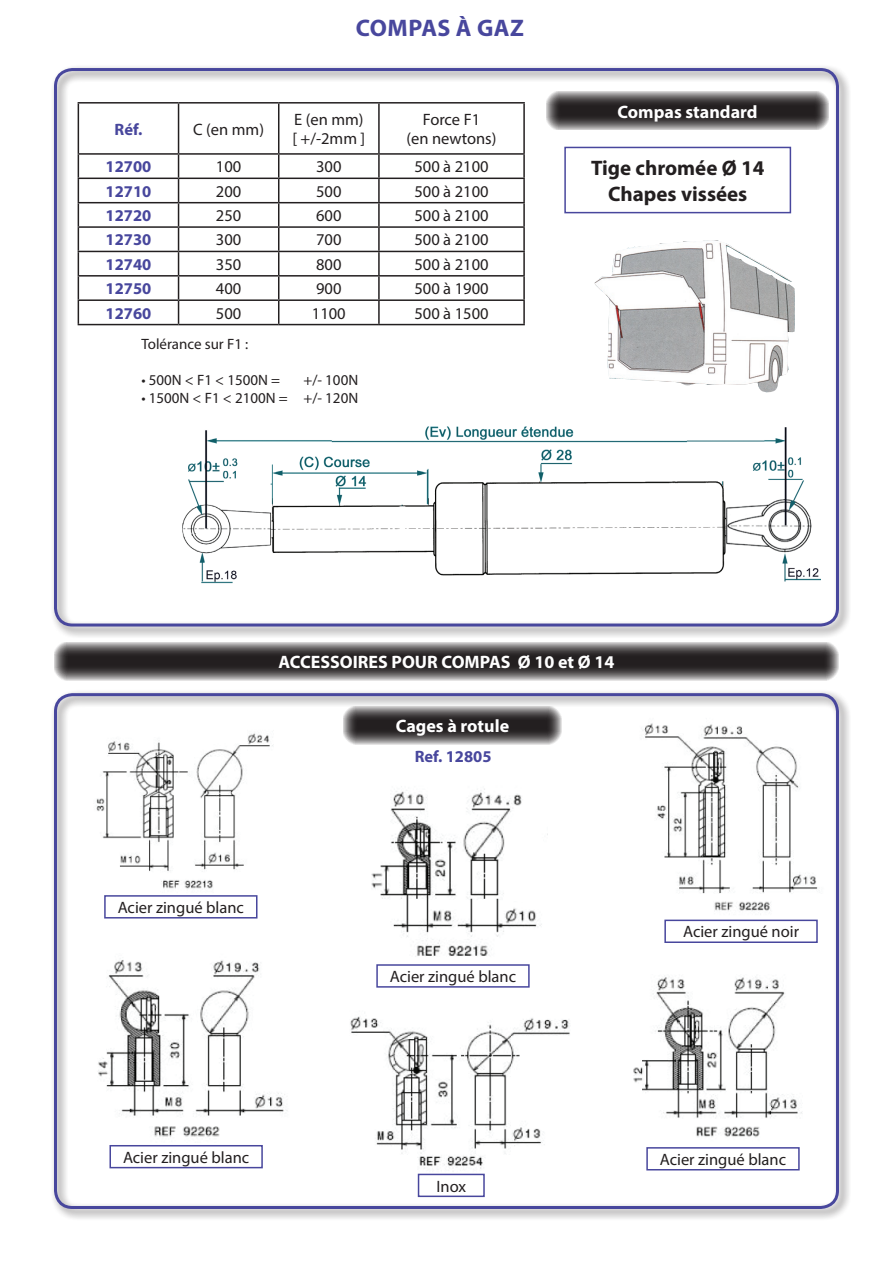
<style>
.page{position:relative;width:893px;height:1263px;background:#fff}
.page>*{position:absolute;margin:0;border:0;box-sizing:border-box;transform-origin:0 0}
.t1{font:700 24px "Myriad Pro";letter-spacing:.02em;color:#48479d}
.t2{font:700 21px "Myriad Pro";color:#231f20}
.t3{font:700 18px "Myriad Pro";color:#fff}
.t4{font:16.5px "Myriad Pro";color:#231f20}
.t5{font:700 16.5px "Myriad Pro";color:#48479d}
.t6{font:15px "Myriad Pro";color:#231f20}
</style>
<div class="page">
<svg style="left:54px;top:642px;width:785px;height:39px;background:#5b5859"></svg>
<div style="left:50px;top:64px;width:801px;height:575px;background:#231f20;opacity:.75"></div>
<div style="left:54px;top:68px;width:785px;height:558px;border:3px solid #48479d;border-radius:17px"></div>
<svg style="left:546px;top:91px;width:283px;height:39px;background:#5c595a"></svg>
<div style="left:564px;top:147px;width:227px;height:66px;border:2px solid #48479d"></div>
<hr style="left:78px;top:102px;width:101px;height:2px;background:#231f20">
<hr style="left:78px;top:104px;width:1px;height:49px;background:#231f20">
<hr style="left:179px;top:102px;width:100px;height:2px;background:#231f20">
<hr style="left:178px;top:104px;width:1px;height:49px;background:#231f20">
<hr style="left:279px;top:102px;width:100px;height:2px;background:#231f20">
<hr style="left:278px;top:104px;width:1px;height:49px;background:#231f20">
<hr style="left:379px;top:102px;width:146px;height:2px;background:#231f20">
<hr style="left:378px;top:104px;width:2px;height:49px;background:#231f20">
<hr style="left:523px;top:104px;width:2px;height:49px;background:#231f20">
<hr style="left:78px;top:153px;width:101px;height:2px;background:#231f20">
<hr style="left:179px;top:153px;width:100px;height:2px;background:#231f20">
<hr style="left:279px;top:153px;width:100px;height:2px;background:#231f20">
<hr style="left:379px;top:153px;width:146px;height:2px;background:#231f20">
<hr style="left:378px;top:155px;width:2px;height:23px;background:#231f20">
<hr style="left:523px;top:155px;width:2px;height:23px;background:#231f20">
<hr style="left:78px;top:178px;width:101px;height:1px;background:#231f20">
<hr style="left:179px;top:178px;width:100px;height:1px;background:#231f20">
<hr style="left:279px;top:178px;width:100px;height:1px;background:#231f20">
<hr style="left:379px;top:178px;width:146px;height:1px;background:#231f20">
<hr style="left:378px;top:179px;width:2px;height:23px;background:#231f20">
<hr style="left:523px;top:179px;width:2px;height:23px;background:#231f20">
<hr style="left:78px;top:202px;width:101px;height:1px;background:#231f20">
<hr style="left:179px;top:202px;width:100px;height:1px;background:#231f20">
<hr style="left:279px;top:202px;width:100px;height:1px;background:#231f20">
<hr style="left:379px;top:202px;width:146px;height:1px;background:#231f20">
<hr style="left:378px;top:203px;width:2px;height:23px;background:#231f20">
<hr style="left:523px;top:203px;width:2px;height:23px;background:#231f20">
<hr style="left:78px;top:226px;width:101px;height:2px;background:#231f20">
<hr style="left:179px;top:226px;width:100px;height:2px;background:#231f20">
<hr style="left:279px;top:226px;width:100px;height:2px;background:#231f20">
<hr style="left:379px;top:226px;width:146px;height:2px;background:#231f20">
<hr style="left:378px;top:228px;width:2px;height:23px;background:#231f20">
<hr style="left:523px;top:228px;width:2px;height:23px;background:#231f20">
<hr style="left:78px;top:251px;width:101px;height:1px;background:#231f20">
<hr style="left:179px;top:251px;width:100px;height:1px;background:#231f20">
<hr style="left:279px;top:251px;width:100px;height:1px;background:#231f20">
<hr style="left:379px;top:251px;width:146px;height:1px;background:#231f20">
<hr style="left:378px;top:252px;width:2px;height:23px;background:#231f20">
<hr style="left:523px;top:252px;width:2px;height:23px;background:#231f20">
<hr style="left:78px;top:275px;width:101px;height:2px;background:#231f20">
<hr style="left:179px;top:275px;width:100px;height:2px;background:#231f20">
<hr style="left:279px;top:275px;width:100px;height:2px;background:#231f20">
<hr style="left:379px;top:275px;width:146px;height:2px;background:#231f20">
<hr style="left:378px;top:277px;width:2px;height:22px;background:#231f20">
<hr style="left:523px;top:277px;width:2px;height:22px;background:#231f20">
<hr style="left:78px;top:299px;width:101px;height:2px;background:#231f20">
<svg style="left:78px;top:155px;width:1px;height:169px"></svg>
<hr style="left:179px;top:299px;width:100px;height:2px;background:#231f20">
<svg style="left:178px;top:155px;width:1px;height:169px"></svg>
<hr style="left:279px;top:299px;width:100px;height:2px;background:#231f20">
<svg style="left:278px;top:155px;width:1px;height:169px"></svg>
<hr style="left:379px;top:299px;width:146px;height:2px;background:#231f20">
<hr style="left:378px;top:301px;width:2px;height:23px;background:#231f20">
<hr style="left:523px;top:301px;width:2px;height:23px;background:#231f20">
<hr style="left:78px;top:324px;width:101px;height:1px;background:#231f20">
<hr style="left:179px;top:324px;width:100px;height:1px;background:#231f20">
<hr style="left:279px;top:324px;width:100px;height:1px;background:#231f20">
<hr style="left:379px;top:324px;width:146px;height:1px;background:#231f20">
<img style="left:594px;top:240px;width:201px;height:153px">
<img style="left:170px;top:422px;width:651px;height:167px">
<div style="left:50px;top:689px;width:801px;height:532px;background:#231f20;opacity:.75"></div>
<div style="left:54px;top:693px;width:785px;height:516px;border:3px solid #48479d;border-radius:17px"></div>
<svg style="left:343px;top:706px;width:219px;height:39px;background:#615e5f"></svg>
<img style="left:86px;top:723px;width:195px;height:173px">
<div style="left:104px;top:895px;width:153px;height:23px;border:2px solid #48479d"></div>
<img style="left:364px;top:782px;width:184px;height:181px">
<div style="left:376px;top:964px;width:154px;height:24px;border:2px solid #48479d"></div>
<img style="left:634px;top:714px;width:193px;height:205px">
<div style="left:664px;top:919px;width:154px;height:24px;border:2px solid #48479d"></div>
<img style="left:91px;top:954px;width:201px;height:192px">
<div style="left:109px;top:1145px;width:154px;height:23px;border:2px solid #48479d"></div>
<img style="left:335px;top:1006px;width:240px;height:167px">
<div style="left:418px;top:1174px;width:67px;height:23px;border:2px solid #48479d"></div>
<img style="left:627px;top:972px;width:185px;height:176px">
<div style="left:646px;top:1147px;width:154px;height:23px;border:2px solid #48479d"></div>
<h1 class="t1" style="left:356px;top:12px;width:170px">COMPAS À GAZ</h1>
<p class="t5" style="left:115px;top:118px;width:29px">Réf.</p>
<p class="t4" style="left:193px;top:119px;width:72px">C (en mm)</p>
<p class="t4" style="left:294px;top:109px;width:71px">E (en mm)</p>
<p class="t4" style="left:292px;top:129px;width:74px">[ +/-2mm ]</p>
<p class="t4" style="left:423px;top:109px;width:59px">Force F1</p>
<p class="t4" style="left:406px;top:129px;width:91px">(en newtons)</p>
<p class="t5" style="left:106px;top:156px;width:47px">12700</p>
<p class="t4" style="left:216px;top:157px;width:27px">100</p>
<p class="t4" style="left:316px;top:157px;width:27px">300</p>
<p class="t4" style="left:414px;top:157px;width:76px">500 à 2100</p>
<p class="t5" style="left:106px;top:180px;width:47px">12710</p>
<p class="t4" style="left:216px;top:181px;width:27px">200</p>
<p class="t4" style="left:316px;top:181px;width:27px">500</p>
<p class="t4" style="left:414px;top:181px;width:76px">500 à 2100</p>
<p class="t5" style="left:106px;top:205px;width:47px">12720</p>
<p class="t4" style="left:216px;top:205px;width:27px">250</p>
<p class="t4" style="left:316px;top:205px;width:27px">600</p>
<p class="t4" style="left:414px;top:205px;width:76px">500 à 2100</p>
<p class="t5" style="left:106px;top:229px;width:47px">12730</p>
<p class="t4" style="left:216px;top:230px;width:27px">300</p>
<p class="t4" style="left:316px;top:230px;width:27px">700</p>
<p class="t4" style="left:414px;top:230px;width:76px">500 à 2100</p>
<p class="t5" style="left:106px;top:253px;width:47px">12740</p>
<p class="t4" style="left:216px;top:254px;width:27px">350</p>
<p class="t4" style="left:316px;top:254px;width:27px">800</p>
<p class="t4" style="left:414px;top:254px;width:76px">500 à 2100</p>
<p class="t5" style="left:106px;top:278px;width:47px">12750</p>
<p class="t4" style="left:216px;top:278px;width:27px">400</p>
<p class="t4" style="left:316px;top:278px;width:27px">900</p>
<p class="t4" style="left:414px;top:278px;width:76px">500 à 1900</p>
<p class="t5" style="left:106px;top:302px;width:47px">12760</p>
<p class="t4" style="left:216px;top:303px;width:27px">500</p>
<p class="t4" style="left:312px;top:303px;width:35px">1100</p>
<p class="t4" style="left:414px;top:303px;width:76px">500 à 1500</p>
<p class="t6" style="left:141px;top:335px;width:108px">Tolérance sur F1 :</p>
<p class="t6" style="left:141px;top:371px;width:140px">• 500N &lt; F1 &lt; 1500N =</p>
<p class="t6" style="left:303px;top:371px;width:56px">+/- 100N</p>
<p class="t6" style="left:141px;top:389px;width:218px">• 1500N &lt; F1 &lt; 2100N = +/- 120N</p>
<p class="t3" style="left:617px;top:100px;width:142px">Compas standard</p>
<p class="t2" style="left:591px;top:155px;width:175px">Tige chromée Ø 14</p>
<p class="t2" style="left:608px;top:180px;width:141px">Chapes vissées</p>
<p class="t3" style="left:279px;top:650px;width:337px">ACCESSOIRES POUR COMPAS Ø 10 et Ø 14</p>
<p class="t3" style="left:396px;top:714px;width:115px">Cages à rotule</p>
<p class="t4" style="left:118px;top:897px;width:128px">Acier zingué blanc</p>
<p class="t4" style="left:123px;top:1147px;width:128px">Acier zingué blanc</p>
<p class="t5" style="left:415px;top:746px;width:78px">Ref. 12805</p>
<p class="t4" style="left:390px;top:966px;width:128px">Acier zingué blanc</p>
<p class="t4" style="left:436px;top:1176px;width:31px">Inox</p>
<p class="t4" style="left:683px;top:922px;width:117px">Acier zingué noir</p>
<p class="t4" style="left:660px;top:1149px;width:128px">Acier zingué blanc</p>
</div>
